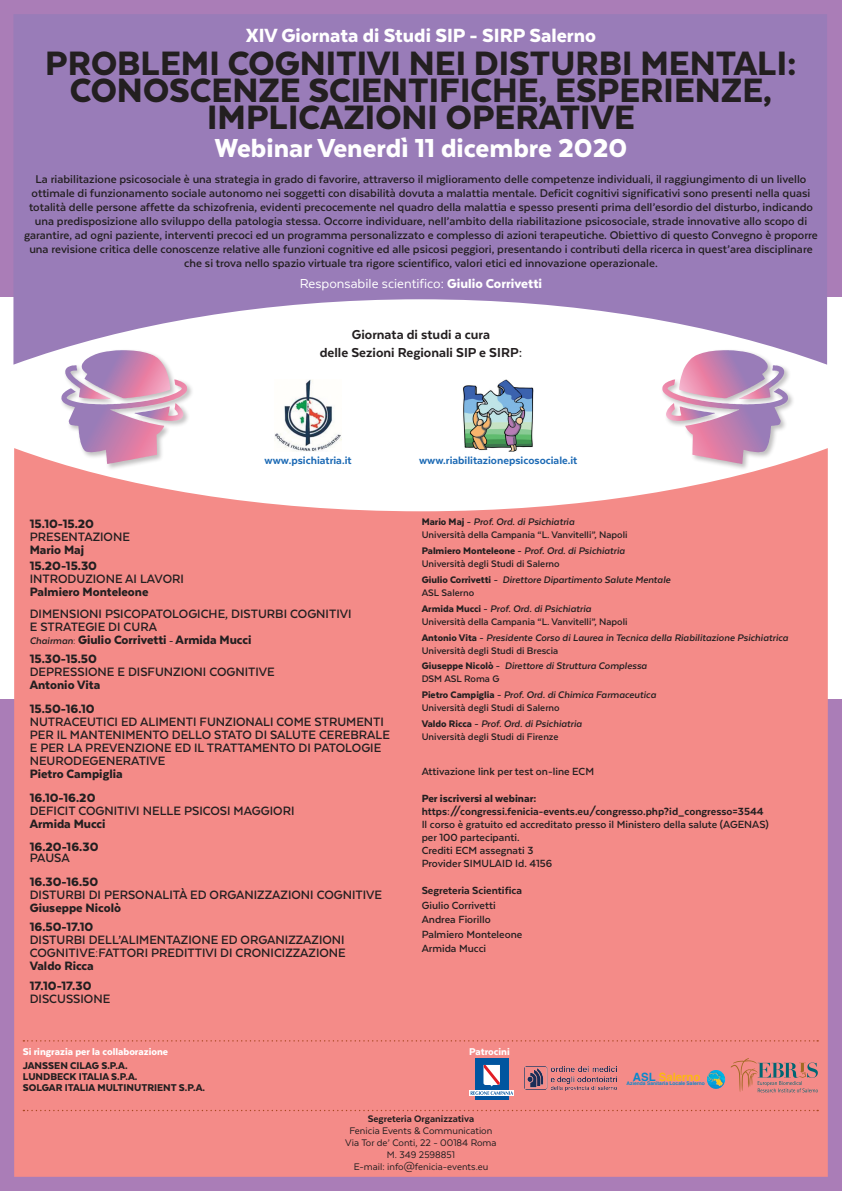
<style>
.page{position:relative;width:842px;height:1191px;background:#fff}
.page>*{position:absolute;margin:0;border:0;box-sizing:border-box;transform-origin:0 0}
.t1{font:900 39px "Texta";color:#231f20}
.t2{font:900 30px "Texta";color:#fff}
.t3{font:900 22px "Texta";color:#fff}
.t4{font:800 15px/18px "Texta";color:#231f20;text-align:center}
.t5{font:15px "Texta";color:#fff}
.t6{font:700 14px/13px "Texta";color:#231f20}
.t7{font:900 14px/23.6px "Texta";color:#231f20}
.t8{font:700 13px/14px "Texta";color:#231f20;text-align:center}
.t9{font:800 12.3px "Texta";color:#1b69b4}
.t10{font:700 12px/12.9px "Texta";color:#231f20}
.t11{font:800 12px "Texta";color:#231f20}
.t12{font:900 12px "Texta";color:#231f20}
.t13{font:900 11.4px/11.4px "Texta";color:#231f20}
.t14{font:900 11.4px "Texta";color:#fff}
.t15{font:700 11.4px "Helvetica";color:#fcb814}
.t16{font:700 11px/13px "Texta";color:#231f20}
.t17{font:italic 700 11px/13px "Texta";color:#231f20}
.t18{font:11px/12px "Texta";color:#231f20;text-align:center}
.t19{font:800 11px "Texta";color:#231f20}
.t20{font:700 5px "Helvetica";color:#0a88cb}
.s1{font-weight:900}
.s2{font-style:italic;font-size:11px}
.s3{font-size:11px}
.s4{font-style:italic}
.s5{font-weight:900;font-style:normal}
.s6{font-style:normal}
.s7{color:#0a88cb}
</style>
<div class="page">
<div style="left:0;top:0;width:842px;height:1190px;background:#aa7db7"></div>
<div style="left:0;top:297px;width:842px;height:401px;background:#fff"></div>
<div style="left:14px;top:448px;width:814px;height:728px;background:#f48b88"></div>
<svg style="left:13px;top:14px;width:814px;height:351px;background:#a48bc0"></svg>
<div style="left:60px;top:348px;width:134px;height:122px;background:#231f20;opacity:.29"></div>
<svg style="left:61px;top:350px;width:123px;height:114px"></svg>
<div style="left:661px;top:348px;width:134px;height:122px;background:#231f20;opacity:.29"></div>
<svg style="left:662px;top:350px;width:126px;height:114px"></svg>
<div style="left:469px;top:1090px;width:45px;height:6px;background:#fff"></div>
<svg style="left:475px;top:1058px;width:33px;height:42px"></svg>
<svg style="left:470px;top:1091px;width:43px;height:4px"></svg>
<svg style="left:471px;top:1065px;width:42px;height:29px"></svg>
<svg style="left:23px;top:1040px;width:795px;height:1px"></svg>
<svg style="left:23px;top:1109px;width:795px;height:2px;background:#e88078"></svg>
<img style="left:524px;top:1066px;width:92px;height:24px">
<svg style="left:730px;top:1058px;width:88px;height:36px;background:#d0847f"></svg>
<img style="left:463px;top:379px;width:71px;height:72px">
<img style="left:275px;top:380px;width:66px;height:71px">
<img style="left:707px;top:1070px;width:18px;height:18px">
<h3 class="t3" style="left:246px;top:24px;width:352px">XIV Giornata di Studi SIP - SIRP Salerno</h3>
<h1 class="t1" style="left:45px;top:43px;width:753px">PROBLEMI COGNITIVI NEI DISTURBI MENTALI:</h1>
<h1 class="t1" style="left:70px;top:70px;width:704px">CONOSCENZE SCIENTIFICHE, ESPERIENZE,</h1>
<h1 class="t1" style="left:207px;top:97px;width:429px">IMPLICAZIONI OPERATIVE</h1>
<h2 class="t2" style="left:215px;top:133px;width:414px">Webinar Venerdì 11 dicembre 2020</h2>
<p class="t8" style="left:24px;top:171px;width:795px">La riabilitazione psicosociale è una strategia in grado di favorire, attraverso il miglioramento delle competenze individuali, il raggiungimento di un livello ottimale di funzionamento sociale autonomo nei soggetti con disabilità dovuta a malattia mentale. Deficit cognitivi significativi sono presenti nella quasi totalità delle persone affette da schizofrenia, evidenti precocemente nel quadro della malattia e spesso presenti prima dell’esordio del disturbo, indicando una predisposizione allo sviluppo della patologia stessa. Occorre individuare, nell’ambito della riabilitazione psicosociale, strade innovative allo scopo di garantire, ad ogni paziente, interventi precoci ed un programma personalizzato e complesso di azioni terapeutiche. Obiettivo di questo Convegno è proporre una revisione critica delle conoscenze relative alle funzioni cognitive ed alle psicosi peggiori, presentando i contributi della ricerca in quest’area disciplinare che si trova nello spazio virtuale tra rigore scientifico, valori etici ed innovazione operazionale.</p>
<p class="t5" style="left:300px;top:275px;width:244px">Responsabile scientifico: <span class="s1">Giulio Corrivetti</span></p>
<p class="t4" style="left:320px;top:325px;width:204px">Giornata di studi a cura<br>delle Sezioni Regionali SIP e SIRP:</p>
<p class="t9" style="left:265px;top:454px;width:89px">www.psichiatria.it</p>
<p class="t9" style="left:419px;top:454px;width:160px">www.riabilitazionepsicosociale.it</p>
<p class="t7" style="left:30px;top:511px;width:66px">15.10-15.20</p>
<p class="t6" style="left:30px;top:529px;width:102px">PRESENTAZIONE</p>
<p class="t7" style="left:30px;top:541px;width:69px;line-height:16.7px">Mario Maj<br>15.20-15.30</p>
<p class="t6" style="left:30px;top:572px;width:156px">INTRODUZIONE AI LAVORI</p>
<p class="t7" style="left:30px;top:580px;width:120px">Palmiero Monteleone</p>
<p class="t6" style="left:30px;top:607px;width:323px">DIMENSIONI PSICOPATOLOGICHE, DISTURBI COGNITIVI<br>E STRATEGIE DI CURA<br><span class="s2">Chairman</span><span class="s3">:</span> <span class="s1">Giulio Corrivetti</span> <span class="s3">-</span> <span class="s1">Armida Mucci</span></p>
<p class="t7" style="left:30px;top:647px;width:69px">15.30-15.50</p>
<p class="t6" style="left:30px;top:665px;width:247px">DEPRESSIONE E DISFUNZIONI COGNITIVE</p>
<p class="t7" style="left:30px;top:673px;width:72px">Antonio Vita<br>15.50-16.10</p>
<p class="t6" style="left:30px;top:715px;width:362px">NUTRACEUTICI ED ALIMENTI FUNZIONALI COME STRUMENTI PER IL MANTENIMENTO DELLO STATO DI SALUTE CEREBRALE E PER LA PREVENZIONE ED IL TRATTAMENTO DI PATOLOGIE NEURODEGENERATIVE</p>
<p class="t7" style="left:30px;top:761px;width:94px">Pietro Campiglia<br>16.10-16.20</p>
<p class="t6" style="left:30px;top:803px;width:266px">DEFICIT COGNITIVI NELLE PSICOSI MAGGIORI</p>
<p class="t7" style="left:30px;top:811px;width:77px">Armida Mucci<br>16.20-16.30</p>
<p class="t6" style="left:30px;top:851px;width:41px">PAUSA</p>
<p class="t7" style="left:30px;top:869px;width:70px">16.30-16.50</p>
<p class="t6" style="left:30px;top:888px;width:354px">DISTURBI DI PERSONALITÀ ED ORGANIZZAZIONI COGNITIVE</p>
<p class="t7" style="left:30px;top:897px;width:93px;line-height:19.5px">Giuseppe Nicolò<br>16.50-17.10</p>
<p class="t6" style="left:30px;top:933px;width:318px">DISTURBI DELL’ALIMENTAZIONE ED ORGANIZZAZIONI<br>COGNITIVE:FATTORI PREDITTIVI DI CRONICIZZAZIONE</p>
<p class="t7" style="left:30px;top:956px;width:66px;line-height:19.4px">Valdo Ricca<br>17.10-17.30</p>
<p class="t6" style="left:30px;top:992px;width:82px">DISCUSSIONE</p>
<p class="t16" style="left:422px;top:515px;width:207px"><span class="s1">Mario Maj</span> - <span class="s4">Prof. Ord. di Psichiatria<br></span>Università della Campania “L. Vanvitelli”, Napoli</p>
<p class="t16" style="left:422px;top:544px;width:205px"><span class="s1">Palmiero Monteleone</span> - <span class="s4">Prof. Ord. di Psichiatria<br></span>Università degli Studi di Salerno</p>
<p class="t17" style="left:422px;top:573px;width:250px"><span class="s5">Giulio Corrivetti</span> <span class="s6">-</span> Direttore Dipartimento Salute Mentale<br><span class="s6">ASL Salerno</span></p>
<p class="t16" style="left:422px;top:602px;width:207px"><span class="s1">Armida Mucci</span> - <span class="s4">Prof. Ord. di Psichiatria<br></span>Università della Campania “L. Vanvitelli”, Napoli</p>
<p class="t17" style="left:422px;top:630px;width:368px"><span class="s5">Antonio Vita</span> <span class="s6">-</span> Presidente Corso di Laurea in Tecnica della Riabilitazione Psichiatrica<br><span class="s6">Università degli Studi di Brescia</span></p>
<p class="t17" style="left:422px;top:659px;width:227px"><span class="s5">Giuseppe Nicolò</span> <span class="s6">-</span> Direttore di Struttura Complessa<br><span class="s6">DSM ASL Roma G</span></p>
<p class="t16" style="left:422px;top:688px;width:236px"><span class="s1">Pietro Campiglia</span> - <span class="s4">Prof. Ord. di Chimica Farmaceutica<br></span>Università degli Studi di Salerno</p>
<p class="t16" style="left:422px;top:717px;width:162px"><span class="s1">Valdo Ricca</span> - <span class="s4">Prof. Ord. di Psichiatria<br></span>Università degli Studi di Firenze</p>
<p class="t10" style="left:422px;top:765px;width:174px">Attivazione link per test on-line ECM</p>
<p class="t12" style="left:422px;top:792px;width:116px">Per iscriversi al webinar:</p>
<p class="t11" style="left:422px;top:805px;width:343px">https://congressi.fenicia-events.eu/congresso.php?id_congresso=3544</p>
<p class="t10" style="left:422px;top:818px;width:349px">Il corso è gratuito ed accreditato presso il Ministero della salute (AGENAS) per 100 partecipanti.<br>Crediti ECM assegnati 3<br>Provider SIMULAID Id. 4156</p>
<p class="t11" style="left:422px;top:884px;width:102px">Segreteria Scientifica</p>
<p class="t10" style="left:422px;top:898px;width:102px;line-height:14.4px">Giulio Corrivetti<br>Andrea Fiorillo<br>Palmiero Monteleone<br>Armida Mucci</p>
<p class="t14" style="left:23px;top:1045px;width:147px">Si ringrazia per la collaborazione</p>
<p class="t14" style="left:469px;top:1045px;width:42px">Patrocini</p>
<p class="t13" style="left:23px;top:1059px;width:184px">JANSSEN CILAG S.P.A.<br>LUNDBECK ITALIA S.P.A.<br>SOLGAR ITALIA MULTINUTRIENT S.P.A.</p>
<p class="t19" style="left:368px;top:1113px;width:108px">Segreteria Organizzativa</p>
<p class="t18" style="left:345px;top:1124px;width:153px">Fenicia Events &amp; Communication<br>Via Tor de’ Conti, 22 - 00184 Roma<br>M. 349 2598851<br>E-mail: info@fenicia-events.eu</p>
<p class="t15" style="left:633px;top:1067px;width:69px"><span class="s7">ASL</span> Salerno</p>
<p class="t20" style="left:627px;top:1079px;width:80px">Azienda Sanitaria Locale Salerno</p>
</div>
